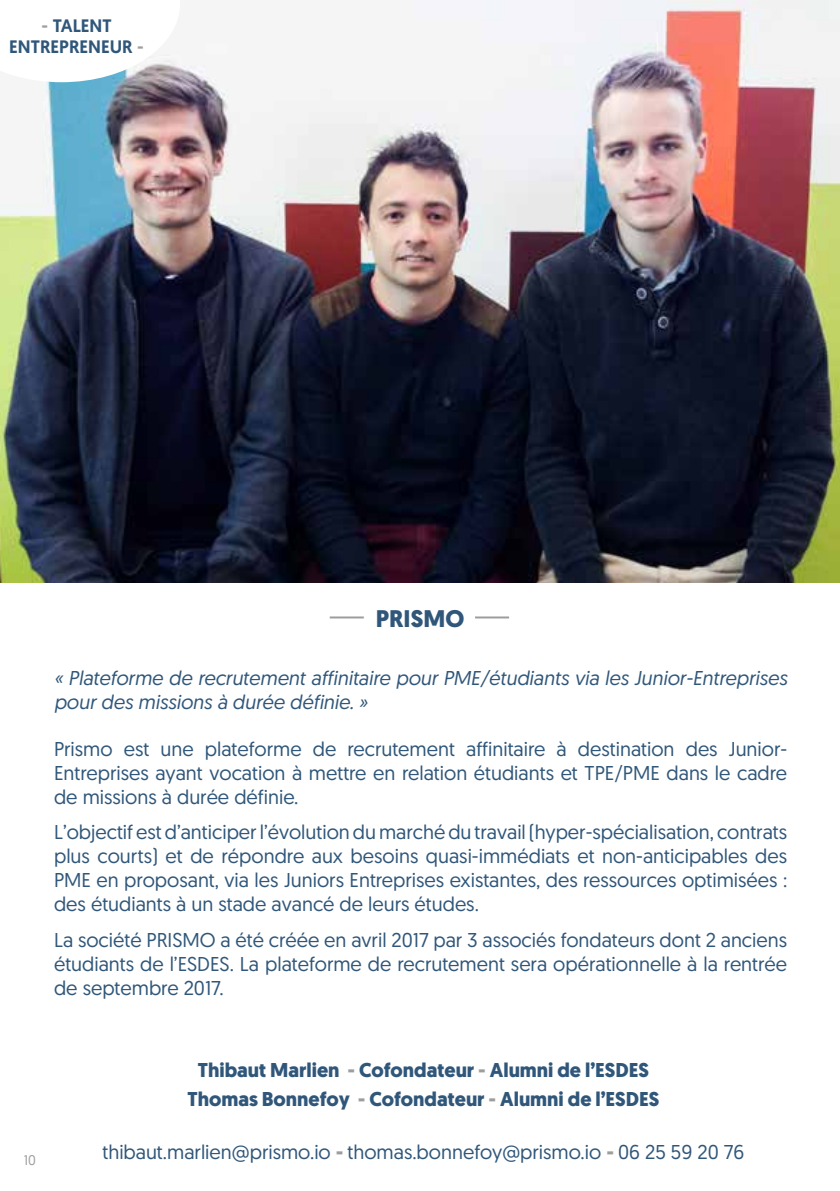
<style>
.page{position:relative;width:840px;height:1191px;background:#fff}
.page>*{position:absolute;margin:0;border:0;box-sizing:border-box;transform-origin:0 0}
.t1{font:700 24px "Geomanist";color:#30577a}
.t2{font:20px/24px "Geomanist";color:#30577a;text-align:justify}
.t3{font:italic 20px/24px "Geomanist";color:#30577a}
.t4{font:700 20px/28.8px "Geomanist";color:#30577a;text-align:center}
.t5{font:500 18px/21.6px "Geomanist";color:#30577a;text-align:center}
.t6{font:14px "Geomanist";color:#9d9d9c}
.s1{color:#9d9d9c}
.s2{font-weight:700;color:#9d9d9c}
</style>
<div class="page">
<img style="left:0;top:0;width:839px;height:583px">
<hr style="left:329px;top:616px;width:34px;height:2px;background:#9d9d9c">
<hr style="left:475px;top:616px;width:34px;height:2px;background:#9d9d9c">
<svg style="left:0;top:0;width:180px;height:82px"></svg>
<p class="t5" style="left:9px;top:14px;width:136px"><span class="s1">-</span> TALENT<br>ENTREPRENEUR <span class="s1">-</span></p>
<p class="t1" style="left:375px;top:603px;width:90px">PRISMO</p>
<p class="t3" style="left:54px;top:665px;width:734px">« Plateforme de recrutement affinitaire pour PME/étudiants via les Junior-Entreprises pour des missions à durée définie. »</p>
<p class="t2" style="left:54px;top:736px;width:734px">Prismo est une plateforme de recrutement affinitaire à destination des Junior-Entreprises ayant vocation à mettre en relation étudiants et TPE/PME dans le cadre de missions à durée définie.</p>
<p class="t2" style="left:54px;top:819px;width:734px">L’objectif est d’anticiper l’évolution du marché du travail (hyper-spécialisation, contrats plus courts) et de répondre aux besoins quasi-immédiats et non-anticipables des PME en proposant, via les Juniors Entreprises existantes, des ressources optimisées : des étudiants à un stade avancé de leurs études.</p>
<p class="t2" style="left:54px;top:927px;width:734px">La société PRISMO a été créée en avril 2017 par 3 associés fondateurs dont 2 anciens étudiants de l’ESDES. La plateforme de recrutement sera opérationnelle à la rentrée de septembre 2017.</p>
<p class="t6" style="left:24px;top:1151px;width:14px">10</p>
<p class="t4" style="left:187px;top:1056px;width:473px">Thibaut Marlien <span class="s1">-</span> Cofondateur <span class="s1">-</span> Alumni de l’ESDES<br>Thomas Bonnefoy <span class="s1">-</span> Cofondateur <span class="s1">-</span> Alumni de l’ESDES</p>
<p class="t2" style="left:102px;top:1139px;width:643px">thibaut.marlien@prismo.io <span class="s2">-</span> thomas.bonnefoy@prismo.io <span class="s2">-</span> 06 25 59 20 76</p>
</div>
